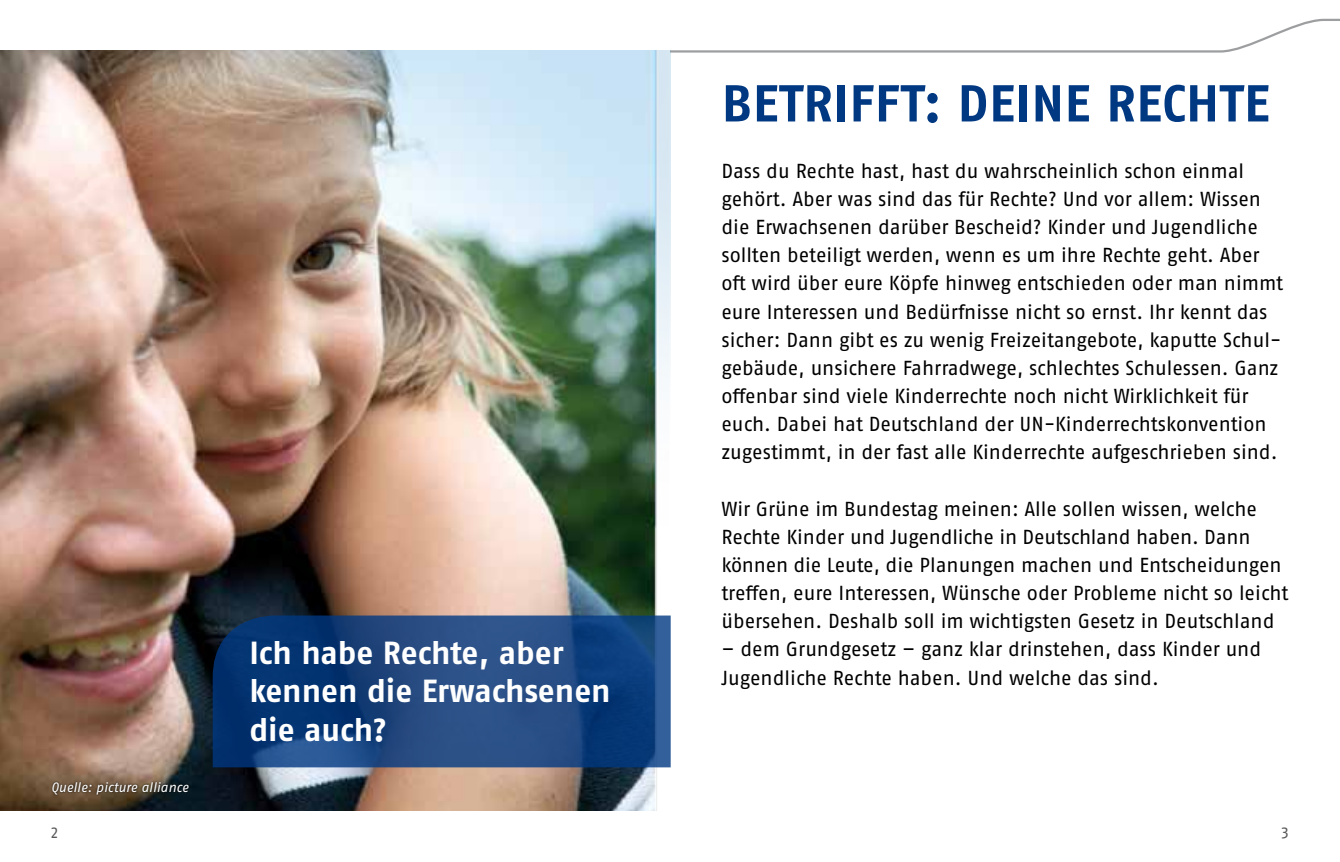
<style>
.page{position:relative;width:1340px;height:862px;background:#fff}
.page>*{position:absolute;margin:0;border:0;box-sizing:border-box;transform-origin:0 0}
.t1{font:700 51.75px "Fago OT";letter-spacing:.01em;color:#003882}
.t2{font:700 31.95px/38.2px "Fago OT";color:#fff}
.t3{font:20.25px/28.1px "Fago OT";letter-spacing:-.005em;color:#000}
.t4{font:15.75px "Fago OT";color:#58585a}
.t5{font:italic 13.5px "Fago OT";color:#fff}
</style>
<div class="page">
<svg style="left:670px;top:18px;width:669px;height:36px"></svg>
<img style="left:0;top:50px;width:670px;height:760px">
<div style="left:51px;top:780px;width:140px;height:15px;background:#000;opacity:.8"></div>
<svg style="left:213px;top:614px;width:457px;height:153px;background:#1a437c"></svg>
<p class="t5" style="left:51px;top:778px;width:139px">Quelle: picture alliance</p>
<h2 class="t2" style="left:249px;top:633px;width:363px">I ch habe Rechte, aber kennen die Erwachsenen die auch?</h2>
<h1 class="t1" style="left:721px;top:72px;width:549px">Betrifft: dein e Rechte</h1>
<p class="t3" style="left:721px;top:156px;width:563px">Dass du Rechte hast, hast du wahrscheinlich schon einmal gehört. Aber was sind das für Rechte? Und vor allem: Wissen die Erwachsenen darüber Bescheid? Kinder und Jugendliche sollten beteiligt werden, wenn es um ihre Rechte geht. Aber oft wird über eure Köpfe hinweg entschieden oder man nimmt eure Interessen und Bedürfnisse nicht so ernst. Ihr kennt das sicher: Dann gibt es zu wenig Freizeitangebote, kaputte Schul&shy;gebäude, unsichere Fahrradwege, schlechtes Schulessen. Ganz offenbar sind viele Kinderrechte noch nicht Wirklichkeit für euch. Dabei hat Deutschland der UN-Kinderrechtskonvention zugestimmt, in der fast alle Kinderrechte aufgeschrieben sind.</p>
<p class="t3" style="left:721px;top:494px;width:568px">Wir Grüne im Bundestag meinen: Alle sollen wissen, welche Rechte Kinder und Jugendliche in Deutschland haben. Dann können die Leute, die Planungen machen und Entscheidungen treffen, eure Interessen, Wünsche oder Probleme nicht so leicht übersehen. Deshalb soll im wichtigsten Gesetz in Deutschland</p>
<p class="t3" style="left:721px;top:635px;width:541px">– dem Grundgesetz – ganz klar drinstehen, dass Kinder und<br>Jugendliche Rechte haben. Und welche das sind.</p>
<p class="t4" style="left:51px;top:823px;width:9px">2</p>
<p class="t4" style="left:1281px;top:823px;width:9px">3</p>
</div>
